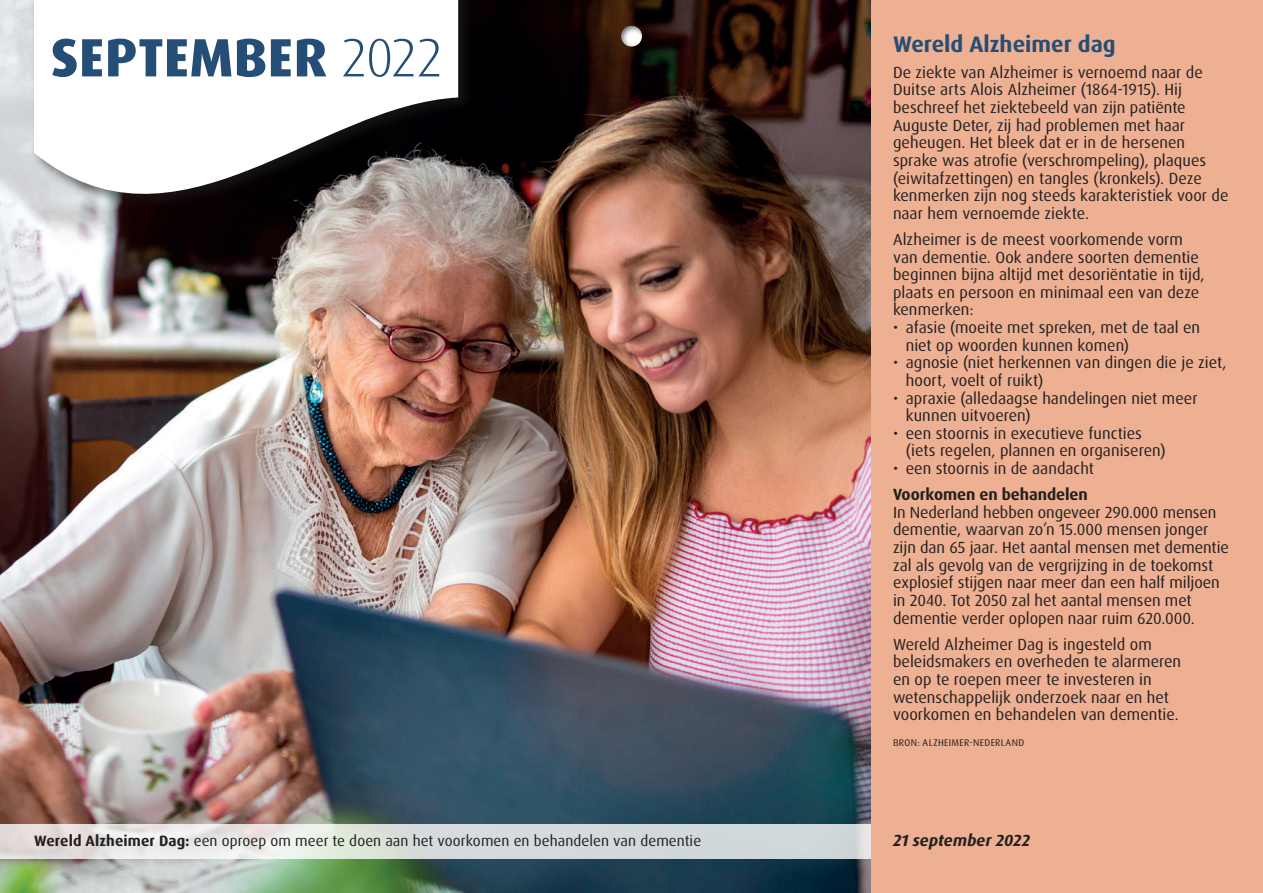
<style>
.page{position:relative;width:1263px;height:893px;background:#fff}
.page>*{position:absolute;margin:0;border:0;box-sizing:border-box;transform-origin:0 0}
.t1{font:800 54px "Dax Pro";letter-spacing:.01em;color:#244e75}
.t2{font:700 22.5px "Dax Pro";color:#244e75}
.t3{font:16.2px/17.5px "Dax Pro";color:#231f20}
.t4{font:700 16.2px "Dax Pro";letter-spacing:-.005em;color:#231f20}
.t5{font:italic 700 16.2px "Dax Pro";letter-spacing:.005em;color:#231f20}
.t6{font:15px "Dax Pro";letter-spacing:.005em;color:#231f20}
.t7{font:9.75px "Dax Pro";letter-spacing:.035em;color:#231f20}
.s1{font-weight:300}
.s2{font-weight:700}
</style>
<div class="page">
<img style="left:0;top:0;width:872px;height:893px">
<svg style="left:0;top:825px;width:872px;height:34px;fill:#d6dbdd"></svg>
<div style="left:872px;top:0;width:391px;height:893px;background:#edb092"></div>
<div style="left:31px;top:0;width:443px;height:210px;background:#231f20;opacity:.55"></div>
<svg style="left:34px;top:0;width:424px;height:268px"></svg>
<div style="left:621px;top:24px;width:23px;height:24px;background:#231f20;opacity:.75"></div>
<h1 class="t1" style="left:51px;top:23px;width:393px">SEPTEMBER <span class="s1">2022</span></h1>
<p class="t6" style="left:34px;top:831px;width:669px"><span class="s2">Wereld Alzheimer Dag:</span> een oproep om meer te doen aan het voorkomen en behandelen van dementie</p>
<h2 class="t2" style="left:893px;top:29px;width:224px">Wereld Alzheimer dag</h2>
<p class="t3" style="left:893px;top:63px;width:337px">De ziekte van Alzheimer is vernoemd naar de Duitse arts Alois Alzheimer (1864-1915). Hij beschreef het ziektebeeld van zijn patiënte Auguste Deter, zij had problemen met haar geheugen. Het bleek dat er in de hersenen sprake was atrofie (verschrompeling), plaques (eiwitafzettingen) en tangles (kronkels). Deze kenmerken zijn nog steeds karakteristiek voor de naar hem vernoemde ziekte.</p>
<p class="t3" style="left:893px;top:231px;width:313px">Alzheimer is de meest voorkomende vorm van dementie. Ook andere soorten dementie beginnen bijna altijd met desoriëntatie in tijd, plaats en persoon en minimaal een van deze kenmerken:</p>
<p class="t3" style="left:906px;top:319px;width:296px;text-indent:-13px">• afasie (moeite met spreken, met de taal en niet op woorden kunnen komen)</p>
<p class="t3" style="left:906px;top:354px;width:322px;text-indent:-13px">• agnosie (niet herkennen van dingen die je ziet, hoort, voelt of ruikt)</p>
<p class="t3" style="left:906px;top:389px;width:293px;text-indent:-13px">• apraxie (alledaagse handelingen niet meer kunnen uitvoeren)</p>
<p class="t3" style="left:906px;top:424px;width:261px;text-indent:-13px">• een stoornis in executieve functies (iets regelen, plannen en organiseren)</p>
<p class="t3" style="left:893px;top:460px;width:202px">• een stoornis in de aandacht</p>
<p class="t4" style="left:893px;top:484px;width:196px">Voorkomen en behandelen</p>
<p class="t3" style="left:893px;top:503px;width:337px">In Nederland hebben ongeveer 290.000 mensen dementie, waarvan zo’n 15.000 mensen jonger zijn dan 65 jaar. Het aantal mensen met dementie zal als gevolg van de vergrijzing in de toekomst explosief stijgen naar meer dan een half miljoen in 2040. Tot 2050 zal het aantal mensen met dementie verder oplopen naar ruim 620.000.</p>
<p class="t3" style="left:893px;top:635px;width:290px">Wereld Alzheimer Dag is ingesteld om beleidsmakers en overheden te alarmeren en op te roepen meer te investeren in wetenschappelijk onderzoek naar en het voorkomen en behandelen van dementie.</p>
<p class="t7" style="left:893px;top:737px;width:133px">BRON: ALZHEIMER-NEDERLAND</p>
<p class="t5" style="left:893px;top:830px;width:139px">21 september 2022</p>
</div>
